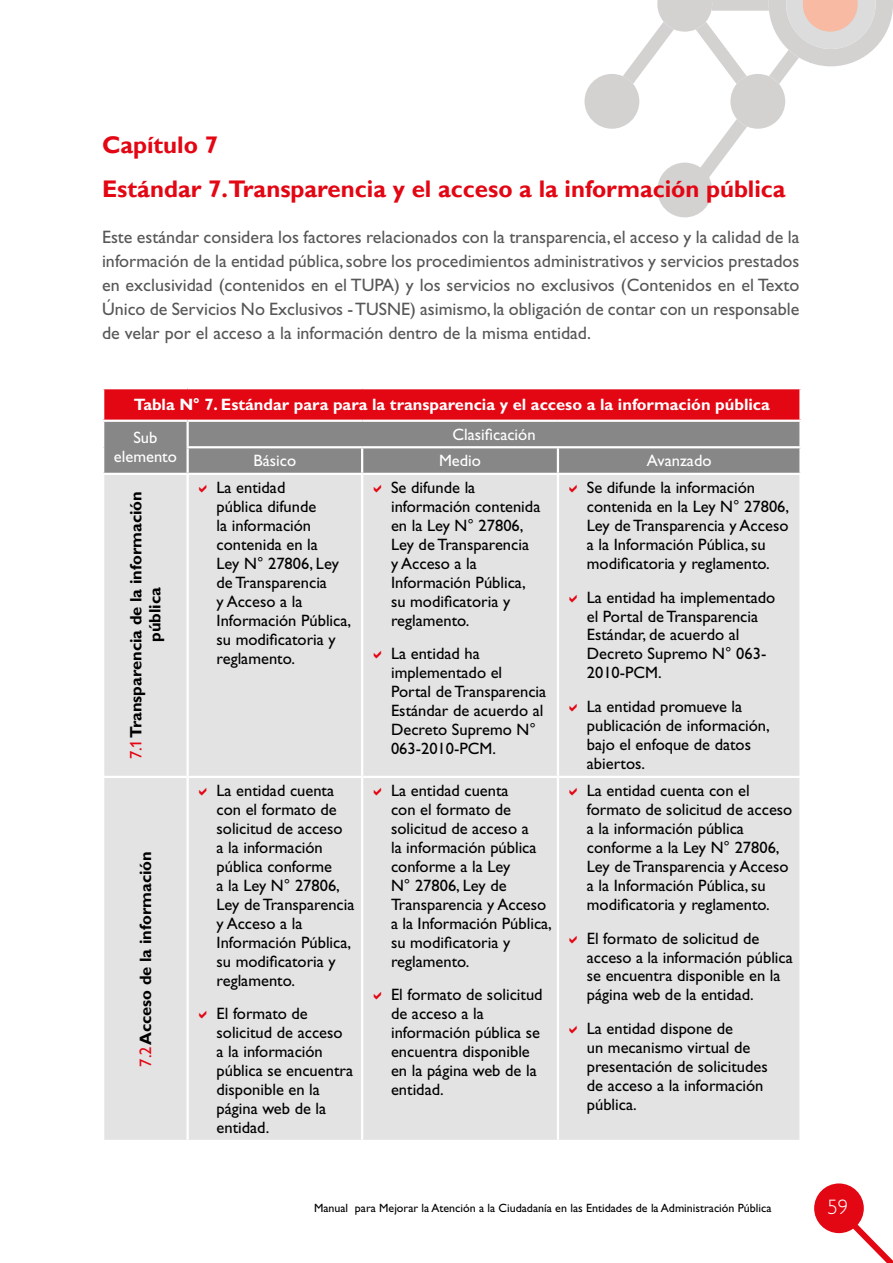
<style>
.page{position:relative;width:893px;height:1263px;background:#fff}
.page>*{position:absolute;margin:0;border:0;box-sizing:border-box;transform-origin:0 0}
.t1{font:700 24px/44.5px "Gill Sans Alt One WGL";color:#e30613}
.t2{font:300 21px "Gill Sans Std";color:#fff}
.t3{font:18px/24px "Gill Sans Std";color:#575756;text-align:justify}
.t4{font:16.5px/18.9px "Gill Sans Std";color:#000}
.t5{font:700 16.5px "Gill Sans Std";color:#fff}
.t6{font:700 16.5px/19px "Gill Sans Std";color:#000}
.t7{font:16.5px/19px "Gill Sans Std";color:#fff;text-align:center}
.t8{font:12px "Gill Sans Std";color:#000}
.s1{font-family:"Gill Sans Alt One WGL";font-weight:400;color:#e30613}
</style>
<div class="page">
<div style="left:814px;top:1183px;width:50px;height:50px;background:#e30613;border-radius:50%"></div>
<svg style="left:844px;top:1215px;width:49px;height:48px"></svg>
<svg style="left:584px;top:0;width:309px;height:217px"></svg>
<div style="left:103px;top:388px;width:697px;height:33px;background:#e30613"></div>
<div style="left:104px;top:422px;width:695px;height:51px;background:#878787"></div>
<div style="left:104px;top:475px;width:695px;height:665px;background:#e3e3e3"></div>
<hr style="left:187px;top:475px;width:2px;height:301px;background:#fff">
<hr style="left:361px;top:475px;width:2px;height:301px;background:#fff">
<hr style="left:557px;top:475px;width:2px;height:301px;background:#fff">
<hr style="left:102px;top:776px;width:86px;height:2px;background:#fff">
<hr style="left:188px;top:776px;width:174px;height:2px;background:#fff">
<hr style="left:187px;top:778px;width:2px;height:362px;background:#fff">
<hr style="left:362px;top:776px;width:196px;height:2px;background:#fff">
<hr style="left:361px;top:778px;width:2px;height:362px;background:#fff">
<hr style="left:558px;top:776px;width:244px;height:2px;background:#fff">
<hr style="left:557px;top:778px;width:2px;height:362px;background:#fff">
<hr style="left:102px;top:387px;width:86px;height:2px;background:#fff">
<hr style="left:102px;top:389px;width:2px;height:31px;background:#fff">
<hr style="left:188px;top:387px;width:174px;height:2px;background:#fff">
<hr style="left:362px;top:387px;width:196px;height:2px;background:#fff">
<hr style="left:558px;top:387px;width:244px;height:2px;background:#fff">
<hr style="left:799px;top:389px;width:3px;height:31px;background:#fff">
<hr style="left:102px;top:420px;width:86px;height:2px;background:#fff">
<hr style="left:188px;top:420px;width:174px;height:2px;background:#fff">
<hr style="left:187px;top:422px;width:2px;height:24px;background:#fff">
<hr style="left:362px;top:420px;width:196px;height:2px;background:#fff">
<hr style="left:558px;top:420px;width:244px;height:2px;background:#fff">
<hr style="left:187px;top:446px;width:175px;height:2px;background:#fff">
<hr style="left:187px;top:448px;width:2px;height:25px;background:#fff">
<hr style="left:362px;top:446px;width:196px;height:2px;background:#fff">
<hr style="left:361px;top:448px;width:2px;height:25px;background:#fff">
<hr style="left:558px;top:446px;width:244px;height:2px;background:#fff">
<hr style="left:557px;top:448px;width:2px;height:25px;background:#fff">
<svg style="left:199px;top:484px;width:8px;height:8px"></svg>
<svg style="left:374px;top:484px;width:7px;height:8px"></svg>
<svg style="left:374px;top:651px;width:7px;height:8px"></svg>
<svg style="left:570px;top:484px;width:7px;height:8px"></svg>
<svg style="left:570px;top:594px;width:7px;height:8px"></svg>
<svg style="left:570px;top:704px;width:7px;height:8px"></svg>
<svg style="left:199px;top:787px;width:8px;height:8px"></svg>
<svg style="left:199px;top:1011px;width:8px;height:8px"></svg>
<svg style="left:374px;top:787px;width:7px;height:8px"></svg>
<svg style="left:374px;top:992px;width:7px;height:8px"></svg>
<svg style="left:570px;top:787px;width:7px;height:8px"></svg>
<svg style="left:570px;top:935px;width:7px;height:8px"></svg>
<svg style="left:570px;top:1026px;width:7px;height:8px"></svg>
<h1 class="t1" style="left:102px;top:122px;width:685px">Capítulo 7<br>Estándar 7.Transparencia y el acceso a la información pública</h1>
<p class="t3" style="left:102px;top:225px;width:699px">Este estándar considera los factores relacionados con la transparencia, el acceso y la calidad de la información de la entidad pública, sobre los procedimientos administrativos y servicios prestados en exclusividad (contenidos en el TUPA) y los servicios no exclusivos (Contenidos en el Texto Único de Servicios No Exclusivos - TUSNE) asimismo, la obligación de contar con un responsable de velar por el acceso a la información dentro de la misma entidad.</p>
<p class="t5" style="left:134px;top:395px;width:638px">Tabla N° 7. Estándar para para la transparencia y el acceso a la información pública</p>
<p class="t7" style="left:114px;top:428px;width:64px">Sub elemento</p>
<p class="t7" style="left:453px;top:425px;width:85px">Clasificación</p>
<p class="t7" style="left:254px;top:451px;width:44px">Básico</p>
<p class="t7" style="left:439px;top:451px;width:43px">Medio</p>
<p class="t7" style="left:647px;top:451px;width:66px">Avanzado</p>
<p class="t6" style="left:126px;top:642px;width:152px;text-indent:-117px;rotate:-90deg"><span class="s1">7.1</span>Transparencia de la información pública</p>
<p class="t4" style="left:217px;top:478px;width:136px">La entidad<br>pública difunde<br>la información contenida en la<br>Ley N° 27806, Ley de Transparencia<br>y Acceso a la<br>Información Pública, su modificatoria y reglamento.</p>
<p class="t4" style="left:391px;top:478px;width:151px">Se difunde la información contenida en la Ley N° 27806,<br>Ley de Transparencia y Acceso a la<br>Información Pública, su modificatoria y reglamento.</p>
<p class="t4" style="left:391px;top:644px;width:157px">La entidad ha implementado el<br>Portal de Transparencia<br>Estándar de acuerdo al<br>Decreto Supremo N°<br>063-2010-PCM.</p>
<p class="t6" style="left:136px;top:1066px;width:217px;rotate:-90deg"><span class="s1">7.2</span>Acceso de la información</p>
<p class="t4" style="left:217px;top:781px;width:139px">La entidad cuenta con el formato de solicitud de acceso<br>a la información pública conforme<br>a la Ley N° 27806,<br>Ley de Transparencia y Acceso a la<br>Información Pública, su modificatoria y reglamento.</p>
<p class="t4" style="left:217px;top:1004px;width:138px">El formato de solicitud de acceso a la información pública se encuentra disponible en la página web de la entidad.</p>
<p class="t4" style="left:391px;top:781px;width:162px">La entidad cuenta<br>con el formato de solicitud de acceso a<br>la información pública conforme a la Ley<br>N° 27806, Ley de<br>Transparencia y Acceso a la Información Pública, su modificatoria y reglamento.</p>
<p class="t4" style="left:391px;top:985px;width:153px">El formato de solicitud de acceso a la información pública se encuentra disponible en la página web de la entidad.</p>
<p class="t4" style="left:587px;top:478px;width:204px">Se difunde la información contenida en la Ley N° 27806,<br>Ley de Transparencia y Acceso a la Información Pública, su modificatoria y reglamento.</p>
<p class="t4" style="left:587px;top:587px;width:190px">La entidad ha implementado el Portal de Transparencia<br>Estándar, de acuerdo al<br>Decreto Supremo N° 063-<br>2010-PCM.</p>
<p class="t4" style="left:587px;top:697px;width:184px">La entidad promueve la publicación de información, bajo el enfoque de datos abiertos.</p>
<p class="t4" style="left:587px;top:781px;width:207px">La entidad cuenta con el formato de solicitud de acceso a la información pública conforme a la Ley N° 27806,<br>Ley de Transparencia y Acceso a la Información Pública, su modificatoria y reglamento.</p>
<p class="t4" style="left:587px;top:929px;width:208px">El formato de solicitud de acceso a la información pública se encuentra disponible en la página web de la entidad.</p>
<p class="t4" style="left:587px;top:1019px;width:183px">La entidad dispone de<br>un mecanismo virtual de presentación de solicitudes de acceso a la información pública.</p>
<p class="t8" style="left:314px;top:1201px;width:459px">Manual para Mejorar la Atención a la Ciudadanía en las Entidades de la Administración Pública</p>
<p class="t2" style="left:827px;top:1195px;width:22px">59</p>
</div>
